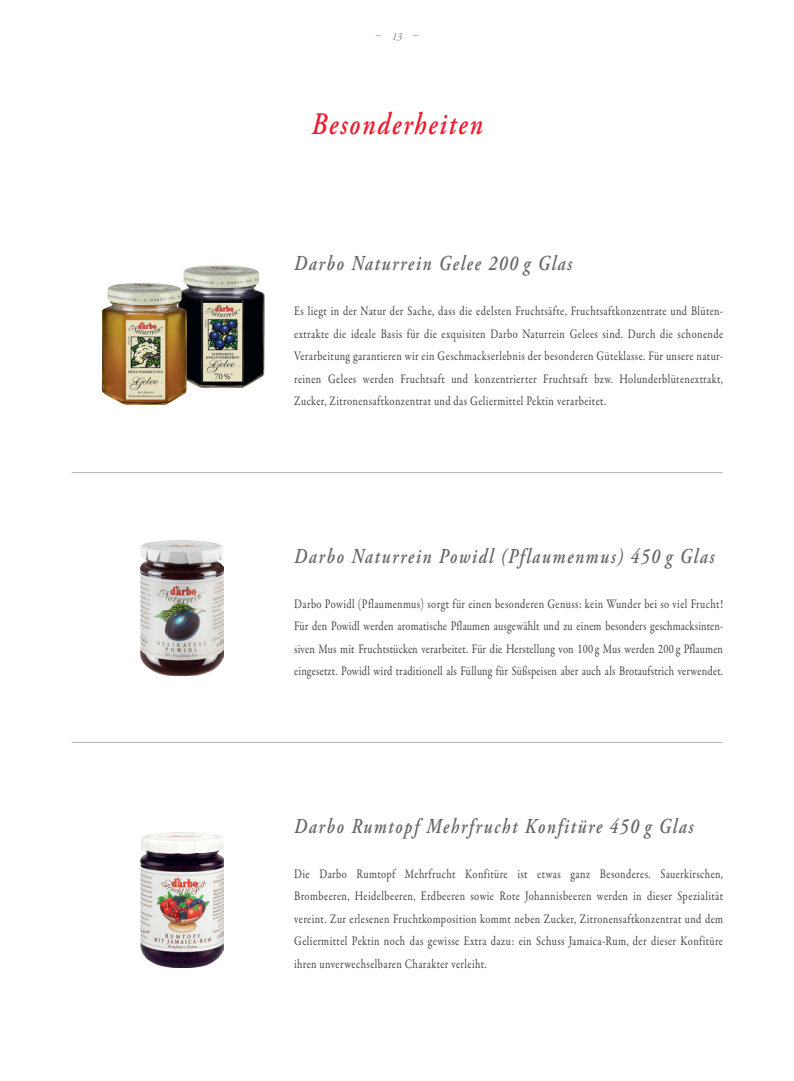
<style>
.page{position:relative;width:794px;height:1081px;background:#fff}
.page>*{position:absolute;margin:0;border:0;box-sizing:border-box;transform-origin:0 0}
.t1{font:italic 600 31.25px "Adobe Garamond Pro";letter-spacing:.08em;color:#ee1b2d;scale:.8 1}
.t2{font:italic 600 21.25px "Adobe Garamond Pro";letter-spacing:.1em;color:#646768;scale:.8 1}
.t3{font:13.12px/22.5px "Garamond Premr Pro";letter-spacing:.03em;color:#404344;text-align:justify;scale:.8 1}
.t4{font:italic 10.62px "Adobe Garamond Pro";color:#7c7e7f}
</style>
<div class="page">
<img style="left:141px;top:540px;width:82px;height:135px">
<img style="left:141px;top:833px;width:82px;height:134px">
<img style="left:183px;top:265px;width:81px;height:122px">
<img style="left:102px;top:283px;width:85px;height:122px">
<hr style="left:71px;top:472px;width:651px;height:1px;background:#aeb1b1">
<hr style="left:71px;top:742px;width:651px;height:1px;background:#aeb1b1">
<p class="t4" style="left:376px;top:29px;width:44px">– 13 –</p>
<h1 class="t1" style="left:311px;top:106px;width:215px">Besonderheiten</h1>
<h2 class="t2" style="left:294px;top:251px;width:349px">Darbo Naturrein Gelee 200 g Glas</h2>
<p class="t3" style="left:294px;top:300px;width:537px">Es liegt in der Natur der Sache, dass die edelsten Fruchtsäfte, Fruchtsaftkonzentrate und Blüten&shy;extrakte die ideale Basis für die exquisiten Darbo Naturrein Gelees sind. Durch die schonende Verarbeitung garantieren wir ein Geschmackserlebnis der besonderen Güteklasse. Für unsere natur&shy;reinen Gelees werden Fruchtsaft und konzentrierter Fruchtsaft bzw. Holunderblütenextrakt, Zucker, Zitronensaftkonzentrat und das Geliermittel Pektin verarbeitet.</p>
<h2 class="t2" style="left:294px;top:544px;width:526px">Darbo Naturrein Powidl (Pflaumenmus) 450 g Glas</h2>
<p class="t3" style="left:294px;top:592px;width:537px">Darbo Powidl (Pflaumenmus) sorgt für einen besonderen Genuss: kein Wunder bei so viel Frucht!<br>Für den Powidl werden aromatische Pflaumen ausgewählt und zu einem besonders geschmacksinten&shy;siven Mus mit Fruchtstücken verarbeitet. Für die Herstellung von 100 g Mus werden 200 g Pflaumen eingesetzt. Powidl wird traditionell als Füllung für Süßspeisen aber auch als Brotaufstrich verwendet.</p>
<h2 class="t2" style="left:294px;top:814px;width:500px">Darbo Rumtopf Mehrfrucht Konfitüre 450 g Glas</h2>
<p class="t3" style="left:294px;top:862px;width:537px">Die Darbo Rumtopf Mehrfrucht Konfitüre ist etwas ganz Besonderes. Sauerkirschen, Brombeeren, Heidelbeeren, Erdbeeren sowie Rote Johannisbeeren werden in dieser Spezialität vereint. Zur erlesenen Fruchtkomposition kommt neben Zucker, Zitronensaftkonzentrat und dem Geliermittel Pektin noch das gewisse Extra dazu: ein Schuss Jamaica-Rum, der dieser Konfitüre ihren unverwechselbaren Charakter verleiht.</p>
</div>
